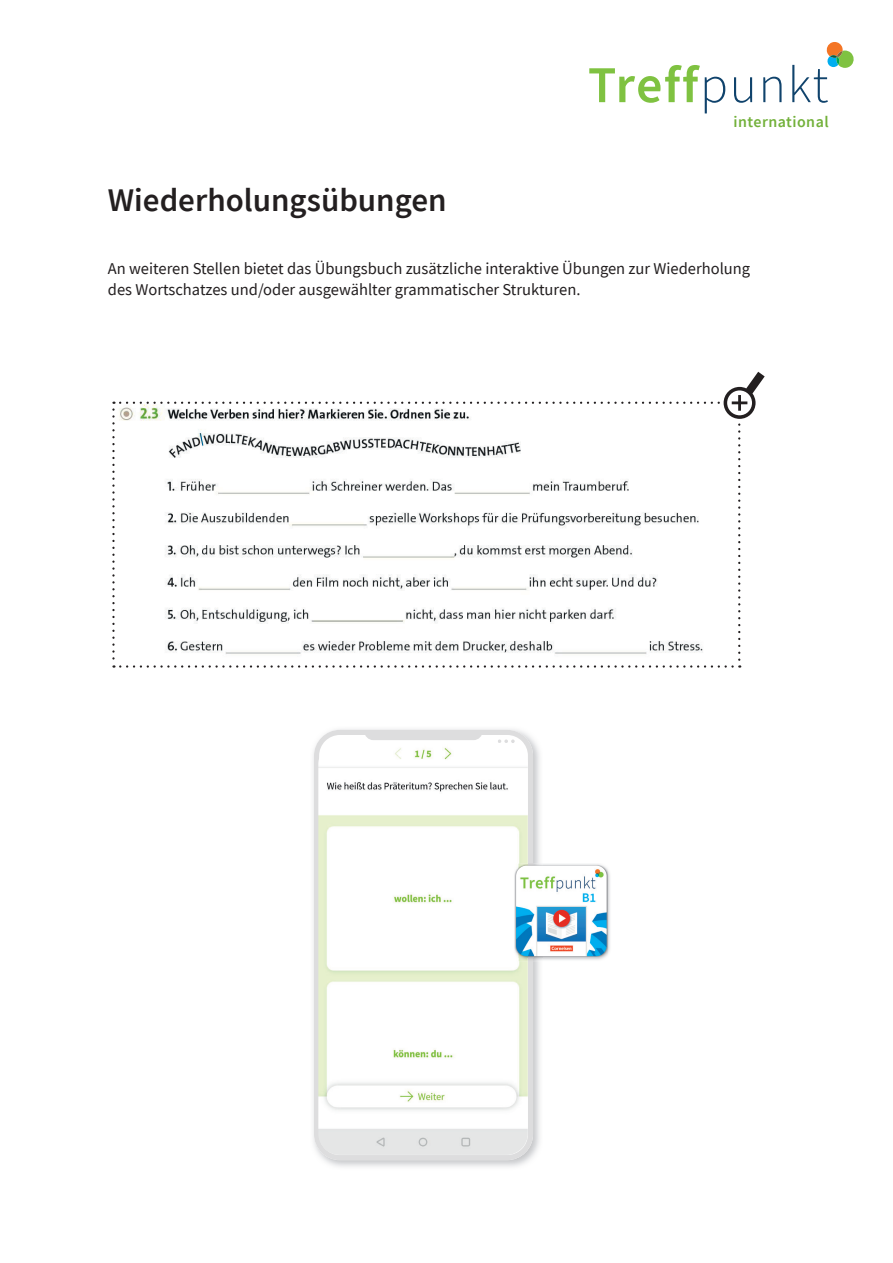
<style>
.page{position:relative;width:893px;height:1263px;background:#fff}
.page>*{position:absolute;margin:0;border:0;box-sizing:border-box;transform-origin:0 0}
.t1{font:600 33px "CV Source Sans";color:#231f20}
.t2{font:16.5px/21px "CV Source Sans";color:#231f20}
.t3{font:600 15.9px "CV Source Sans";letter-spacing:.03em;color:#73b13b}
</style>
<div class="page">
<svg style="left:112px;top:372px;width:653px;height:296px"></svg>
<svg style="left:314px;top:730px;width:219px;height:430px"></svg>
<img style="left:514px;top:863px;width:96px;height:98px">
<img style="left:515px;top:864px;width:93px;height:93px">
<img style="left:516px;top:865px;width:91px;height:91px">
<svg style="left:589px;top:42px;width:265px;height:71px"></svg>
<h1 class="t1" style="left:108px;top:178px;width:340px">Wiederholungsübungen</h1>
<p class="t3" style="left:733px;top:112px;width:97px">international</p>
<p class="t2" style="left:108px;top:257px;width:644px">An weiteren Stellen bietet das Übungsbuch zusätzliche interaktive Übungen zur Wiederholung des Wortschatzes und/oder ausgewählter grammatischer Strukturen.</p>
</div>
